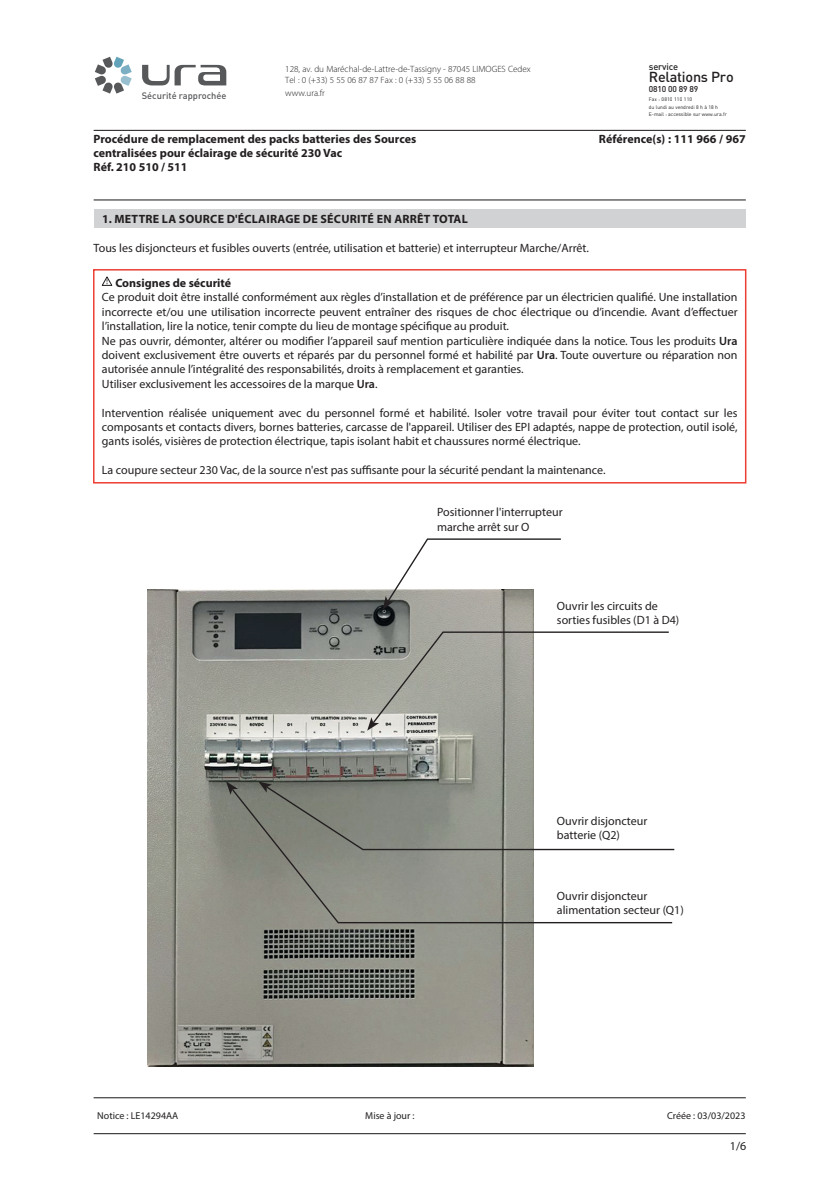
<style>
.page{position:relative;width:840px;height:1191px;background:#fff}
.page>*{position:absolute;margin:0;border:0;box-sizing:border-box;transform-origin:0 0}
.t1{font:500 14.4px "DIN Pro";letter-spacing:-.015em;color:#231f20}
.Coordonnées{font:12px/14.4px "Myriad Pro";color:#231f20;text-align:justify}
.Titre_paragraphe{font:700 12px/14.4px "Myriad Pro";color:#231f20}
.Titre_paragraphe-2{font:700 12px "Myriad Pro";letter-spacing:.02em;color:#231f20}
.t2{font:10px "Myriad Pro";color:#231f20}
.t3{font:500 9.4px "DIN Pro";letter-spacing:-.015em;color:#231f20}
.t4{font:500 9.2px "DIN Pro";color:#57585a}
.t5{font:300 9px/11px "Myriad Pro";color:#231f20}
.t6{font:500 8.4px "DIN Pro";letter-spacing:-.015em;color:#231f20}
.t7{font:5px/7.2px "DIN Pro";color:#231f20}
.s1{font-weight:600}
</style>
<div class="page">
<hr style="left:94px;top:130px;width:651px;height:1px;background:#231f20">
<hr style="left:94px;top:199px;width:651px;height:1px;background:#231f20">
<hr style="left:94px;top:1133px;width:651px;height:1px;background:#231f20">
<hr style="left:94px;top:1097px;width:651px;height:1px;background:#231f20">
<svg style="left:95px;top:57px;width:37px;height:37px"></svg>
<svg style="left:142px;top:65px;width:84px;height:20px"></svg>
<div style="left:95px;top:209px;width:650px;height:19px;background:#d1d2d4"></div>
<img style="left:147px;top:589px;width:386px;height:477px">
<svg style="left:382px;top:538px;width:179px;height:71px"></svg>
<svg style="left:367px;top:631px;width:302px;height:99px"></svg>
<svg style="left:258px;top:781px;width:417px;height:70px"></svg>
<svg style="left:230px;top:787px;width:443px;height:137px"></svg>
<svg style="left:226px;top:781px;width:12px;height:13px"></svg>
<div style="left:93px;top:269px;width:653px;height:214px;border:2px solid #ee3e34"></div>
<svg style="left:101px;top:276px;width:11px;height:10px"></svg>
<p class="t4" style="left:142px;top:88px;width:86px">Sécurité rapprochée</p>
<p class="t5" style="left:285px;top:64px;width:247px">128, av. du Maréchal-de-Lattre-de-Tassigny - 87045 LIMOGES Cedex<br>Tel : 0 (+33) 5 55 06 87 87 Fax : 0 (+33) 5 55 06 88 88</p>
<p class="t5" style="left:285px;top:87px;width:41px">www.ura.fr</p>
<p class="Titre_paragraphe" style="left:94px;top:131px;width:324px">Procédure de remplacement des packs batteries des Sources centralisées pour éclairage de sécurité 230 Vac<br>Réf. 210 510 / 511</p>
<p class="t3" style="left:648px;top:59px;width:31px">service</p>
<p class="t1" style="left:648px;top:65px;width:86px">Relations Pro</p>
<p class="t6" style="left:648px;top:82px;width:51px">0810 00 89 89</p>
<p class="t7" style="left:648px;top:95px;width:79px">Fax : 0810 110 110<br>du lundi au vendredi 8 h à 18 h<br>E-mail : accessible sur www.ura.fr</p>
<p class="Titre_paragraphe" style="left:598px;top:131px;width:148px">Référence(s) : 111 966 / 967</p>
<p class="Titre_paragraphe-2" style="left:102px;top:211px;width:367px">1. METTRE LA SOURCE D'ÉCLAIRAGE DE SÉCURITÉ EN ARRÊT TOTAL</p>
<p class="Coordonnées" style="left:94px;top:241px;width:496px">Tous les disjoncteurs et fusibles ouverts (entrée, utilisation et batterie) et interrupteur Marche/Arrêt.</p>
<p class="Titre_paragraphe" style="left:115px;top:275px;width:117px">Consignes de sécurité</p>
<p class="Coordonnées" style="left:102px;top:290px;width:637px">Ce produit doit être installé conformément aux règles d’installation et de préférence par un électricien qualifié. Une installation incorrecte et/ou une utilisation incorrecte peuvent entraîner des risques de choc électrique ou d’incendie. Avant d’effectuer l’installation, lire la notice, tenir compte du lieu de montage spécifique au produit.</p>
<p class="Coordonnées" style="left:102px;top:333px;width:636px">Ne pas ouvrir, démonter, altérer ou modifier l’appareil sauf mention particulière indiquée dans la notice. Tous les produits <span class="s1">Ura </span>doivent exclusivement être ouverts et réparés par du personnel formé et habilité par <span class="s1">Ura</span>. Toute ouverture ou réparation non autorisée annule l’intégralité des responsabilités, droits à remplacement et garanties.</p>
<p class="Coordonnées" style="left:102px;top:376px;width:277px">Utiliser exclusivement les accessoires de la marque <span class="s1">Ura</span>.</p>
<p class="Coordonnées" style="left:102px;top:405px;width:636px">Intervention réalisée uniquement avec du personnel formé et habilité. Isoler votre travail pour éviter tout contact sur les composants et contacts divers, bornes batteries, carcasse de l'appareil. Utiliser des EPI adaptés, nappe de protection, outil isolé, gants isolés, visières de protection électrique, tapis isolant habit et chaussures normé électrique.</p>
<p class="Coordonnées" style="left:102px;top:463px;width:505px">La coupure secteur 230 Vac, de la source n'est pas suffisante pour la sécurité pendant la maintenance.</p>
<p class="Coordonnées" style="left:437px;top:505px;width:127px">Positionner l'interrupteur marche arrêt sur O</p>
<p class="Coordonnées" style="left:556px;top:598px;width:102px">Ouvrir les circuits de</p>
<p class="Coordonnées" style="left:556px;top:613px;width:124px">sorties fusibles (D1 à D4)</p>
<p class="Coordonnées" style="left:556px;top:813px;width:92px">Ouvrir disjoncteur batterie (Q2)</p>
<p class="Coordonnées" style="left:556px;top:888px;width:92px">Ouvrir disjoncteur</p>
<p class="Coordonnées" style="left:556px;top:902px;width:128px">alimentation secteur (Q1)</p>
<p class="t2" style="left:97px;top:1109px;width:82px">Notice : LE14294AA</p>
<p class="t2" style="left:365px;top:1109px;width:51px">Mise à jour :</p>
<p class="t2" style="left:666px;top:1109px;width:80px">Créée : 03/03/2023</p>
<p class="Coordonnées" style="left:729px;top:1138px;width:18px">1/6</p>
</div>
